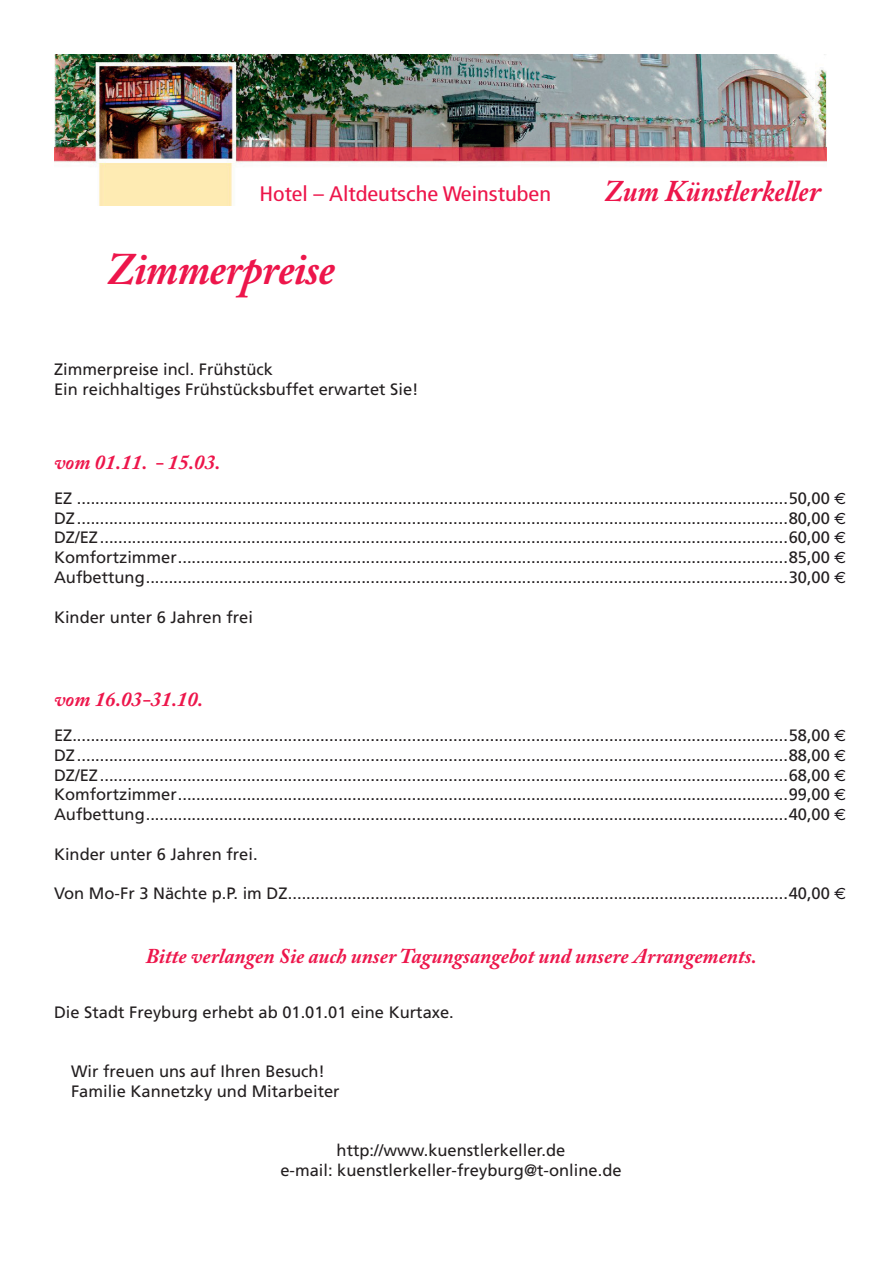
<style>
.page{position:relative;width:893px;height:1263px;background:#fff}
.page>*{position:absolute;margin:0;border:0;box-sizing:border-box;transform-origin:0 0}
.t1{font:italic 700 45px "Adobe Caslon Pro";letter-spacing:-.02em;color:#ed164b;scale:.94 1}
.t2{font:italic 700 30px "Adobe Caslon Pro";color:#ed164b;scale:.94 1}
.t3{font:italic 700 21px "Adobe Caslon Pro";color:#ed164b}
.t4{font:condensed 21px "Frutiger";color:#ed164b;scale:1.14 1}
.t5{font:16.5px/19.8px "Frutiger";color:#231f20}
.s1{font-family:"Euro A Logo";color:#161217}
</style>
<div class="page">
<img style="left:54px;top:54px;width:772px;height:151px">
<p class="t4" style="left:260px;top:182px;width:257px">Hotel – Altdeutsche Weinstuben</p>
<h2 class="t2" style="left:604px;top:173px;width:233px">Zum Künstlerkeller</h2>
<h1 class="t1" style="left:106px;top:242px;width:245px">Zimmerpreise</h1>
<p class="t5" style="left:54px;top:359px;width:366px">Zimmerpreise incl. Frühstück<br>Ein reichhaltiges Frühstücksbuffet erwartet Sie!</p>
<p class="t3" style="left:54px;top:449px;width:168px">vom 01.11. - 15.03.</p>
<p class="t5" style="left:54px;top:488px;width:793px;text-align:justify">EZ ...........................................................................................................................................................50,00 <span class="s1">f </span>DZ...........................................................................................................................................................80,00 <span class="s1">f </span>DZ/EZ......................................................................................................................................................60,00 <span class="s1">f </span>Komfortzimmer.....................................................................................................................................85,00 <span class="s1">f </span>Aufbettung............................................................................................................................................30,00 <span class="s1">f</span></p>
<p class="t5" style="left:54px;top:607px;width:200px">Kinder unter 6 Jahren frei</p>
<p class="t3" style="left:54px;top:687px;width:151px">vom 16.03-31.10.</p>
<p class="t5" style="left:54px;top:725px;width:793px;text-align:justify">EZ............................................................................................................................................................58,00 <span class="s1">f </span>DZ...........................................................................................................................................................88,00 <span class="s1">f </span>DZ/EZ......................................................................................................................................................68,00 <span class="s1">f </span>Komfortzimmer.....................................................................................................................................99,00 <span class="s1">f </span>Aufbettung............................................................................................................................................40,00 <span class="s1">f</span></p>
<p class="t5" style="left:54px;top:844px;width:205px">Kinder unter 6 Jahren frei.</p>
<p class="t5" style="left:54px;top:884px;width:793px">Von Mo-Fr 3 Nächte p.P. im DZ.............................................................................................................40,00 <span class="s1">f</span></p>
<p class="t3" style="left:146px;top:944px;width:613px">Bitte verlangen Sie auch unser Tagungsangebot und unsere Arrangements.</p>
<p class="t5" style="left:54px;top:1002px;width:401px">Die Stadt Freyburg erhebt ab 01.01.01 eine Kurtaxe.</p>
<p class="t5" style="left:71px;top:1062px;width:270px">Wir freuen uns auf Ihren Besuch!<br>Familie Kannetzky und Mitarbeiter</p>
<p class="t5" style="left:280px;top:1141px;width:343px;text-align:center">http://www.kuenstlerkeller.de<br>e-mail: kuenstlerkeller-freyburg@t-online.de</p>
</div>
